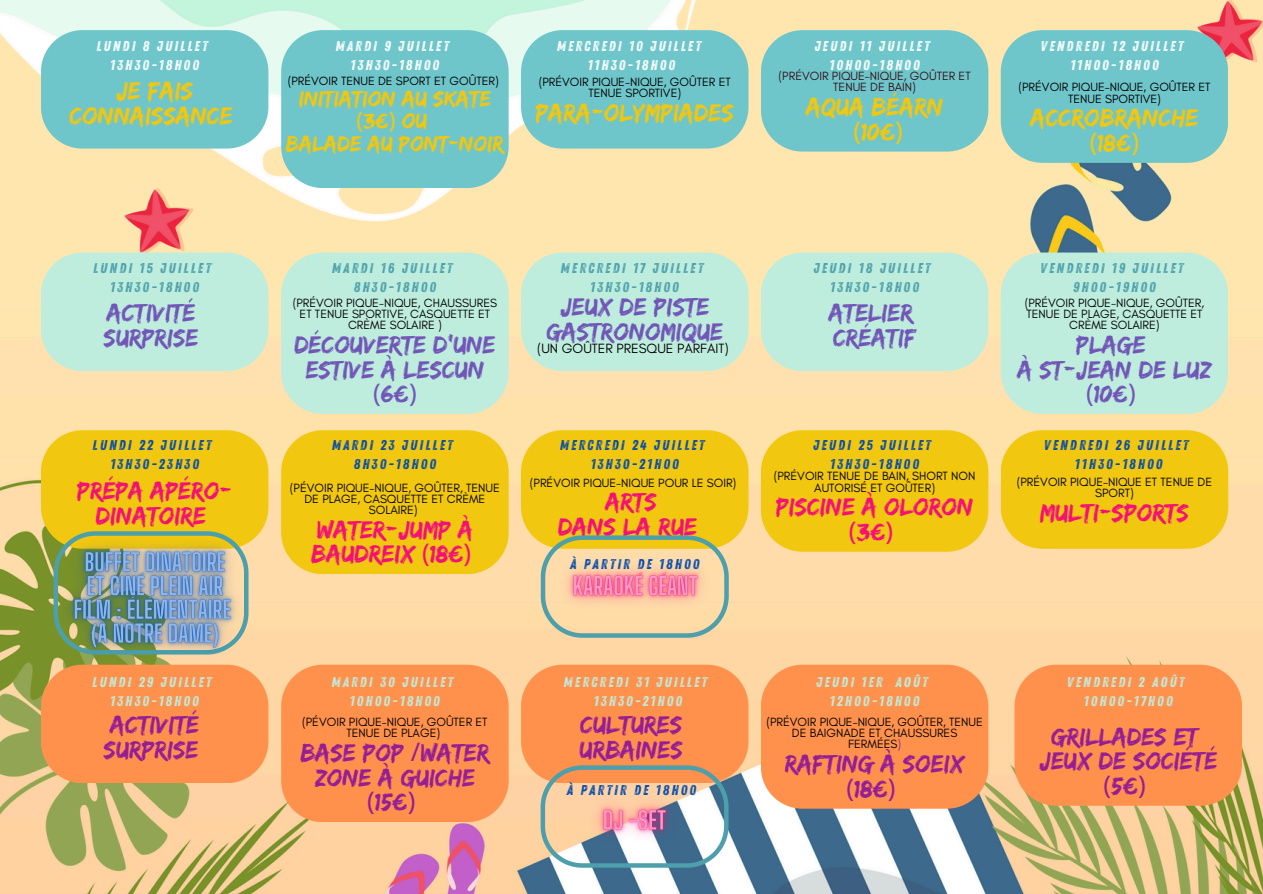
<style>
.page{position:relative;width:1263px;height:894px;background:#fff}
.page>*{position:absolute;margin:0;border:0;box-sizing:border-box;transform-origin:0 0}
.t1{font:25.65px/24.8px "Edo";color:#961e95}
.t2{font:25.65px/24.8px "Edo";color:#7156b8}
.t3{font:25.65px/24.8px "Edo";color:#f41077;text-align:center}
.t4{font:25.65px/24.8px "Edo";color:#f2c70f;text-align:center}
.t5{font:25.65px "Noto Sans";color:#7156b8}
.t6{font:25.65px "Noto Sans";color:#f41077}
.t7{font:22.65px/22.5px "Edo";color:#f2c70f;text-align:center}
.t8{font:14.25px/19.2px "Zing Rust G2 Base";letter-spacing:.15em;color:#004aad;text-align:center}
.t9{font:14.25px/19.2px "Zing Rust G2 Base";letter-spacing:.15em;color:#fff;text-align:center}
.t10{font:14.25px/19.2px "Zing Rust G2 Base";letter-spacing:.15em;color:#4c9fab;text-align:center}
.t11{font:14.25px/19.2px "Zing Rust G2 Base";letter-spacing:.15em;color:#beeddd;text-align:center}
.t12{font:13.65px "Glacial Indifference";color:#000}
.t13{font:12.15px/11.2px "Glacial Indifference";color:#000;text-align:center}
.t14{font:12.15px/11.2px "Glacial Indifference";color:#321019;text-align:center}
.s1{font-family:"Noto Sans"}
.s2{font-family:"Edo"}
.s3{color:#961e95}
</style>
<div class="page">
<img style="left:0;top:0;width:1263px;height:893px">
<div style="left:41px;top:30px;width:227px;height:118px;background:#6fc6ca"></div>
<div style="left:281px;top:30px;width:228px;height:158px;background:#6fc6ca"></div>
<div style="left:521px;top:30px;width:227px;height:118px;background:#6fc6ca"></div>
<div style="left:761px;top:30px;width:227px;height:121px;background:#6fc6ca"></div>
<div style="left:1001px;top:30px;width:227px;height:133px;background:#6fc6ca"></div>
<div style="left:41px;top:252px;width:227px;height:119px;background:#beeddd"></div>
<div style="left:281px;top:252px;width:227px;height:162px;background:#beeddd"></div>
<div style="left:521px;top:252px;width:227px;height:119px;background:#beeddd"></div>
<div style="left:761px;top:252px;width:227px;height:119px;background:#beeddd"></div>
<div style="left:1001px;top:252px;width:227px;height:162px;background:#beeddd"></div>
<div style="left:41px;top:664px;width:227px;height:119px;background:#ff914d"></div>
<div style="left:281px;top:430px;width:228px;height:144px;background:#f2c70f"></div>
<div style="left:761px;top:430px;width:227px;height:121px;background:#f2c70f"></div>
<div style="left:1001px;top:430px;width:227px;height:118px;background:#f2c70f"></div>
<div style="left:281px;top:664px;width:228px;height:158px;background:#ff914d"></div>
<div style="left:761px;top:664px;width:227px;height:144px;background:#ff914d"></div>
<div style="left:1014px;top:664px;width:228px;height:141px;background:#ff914d"></div>
<svg style="left:521px;top:430px;width:227px;height:207px;background:#ecc933"></svg>
<svg style="left:521px;top:664px;width:227px;height:203px;background:#e8a06f"></svg>
<svg style="left:41px;top:430px;width:227px;height:224px;background:#f0c71a"></svg>
<img style="left:45px;top:520px;width:218px;height:155px">
<img style="left:545px;top:543px;width:186px;height:85px">
<img style="left:575px;top:778px;width:119px;height:84px">
<p class="t9" style="left:96px;top:36px;width:113px">LUNDI 8 JUILLET<br>13H30-18H00</p>
<h3 class="t9" style="left:336px;top:36px;width:115px">MARDI 9 JUILLET<br>13H30-18H00</h3>
<h3 class="t9" style="left:557px;top:36px;width:146px">MERCREDI 10 JUILLET<br>11H30-18H00</h3>
<h3 class="t9" style="left:814px;top:36px;width:117px">JEUDI 11 JUILLET<br>10H00-18H00</h3>
<h3 class="t9" style="left:1040px;top:36px;width:144px">VENDREDI 12 JUILLET<br>11H00-18H00</h3>
<p class="t14" style="left:778px;top:70px;width:194px">(PRÉVOIR PIQUE-NIQUE, GOÛTER ET<br>TENUE DE BAIN)</p>
<p class="t4" style="left:806px;top:94px;width:139px">AQUA BÉARN</p>
<p class="t4" style="left:853px;top:118px;width:51px"><span class="s1">(</span>10€<span class="s1">)</span></p>
<h2 class="t4" style="left:70px;top:77px;width:165px">JE FAIS<br>CONNAISSANCE</h2>
<p class="t13" style="left:288px;top:75px;width:213px">(PRÉVOIR TENUE DE SPORT ET GOÛTER)</p>
<p class="t13" style="left:539px;top:76px;width:194px">(PRÉVOIR PIQUE-NIQUE, GOÛTER ET<br>TENUE SPORTIVE)</p>
<p class="t4" style="left:536px;top:99px;width:199px">PARA-OLYMPIADES</p>
<p class="t13" style="left:1018px;top:81px;width:194px">(PRÉVOIR PIQUE-NIQUE, GOÛTER ET<br>TENUE SPORTIVE)</p>
<p class="t4" style="left:1031px;top:105px;width:169px">ACCROBRANCHE</p>
<p class="t4" style="left:1090px;top:130px;width:51px"><span class="s1">(</span>18€<span class="s1">)</span></p>
<p class="t7" style="left:299px;top:87px;width:194px">INITIATION AU SKATE <span class="s1">(</span>3€<span class="s1">)</span> OU</p>
<p class="t7" style="left:286px;top:132px;width:219px">BALADE AU PONT-NOIR</p>
<h3 class="t10" style="left:93px;top:259px;width:119px">LUNDI 15 JUILLET<br>13H30-18H00</h3>
<h3 class="t10" style="left:332px;top:259px;width:122px">MARDI 16 JUILLET<br>8H30-18H00</h3>
<h2 class="t10" style="left:561px;top:259px;width:144px">MERCREDI 17 JUILLET<br>13H30-18H00</h2>
<p class="t10" style="left:813px;top:259px;width:118px">JEUDI 18 JUILLET<br>13H30-18H00</p>
<p class="t10" style="left:1040px;top:259px;width:145px">VENDREDI 19 JUILLET<br>9H00-19H00</p>
<h3 class="t2" style="left:104px;top:300px;width:96px">ACTIVITÉ<br>SURPRISE</h3>
<h3 class="t13" style="left:293px;top:296px;width:206px">(PRÉVOIR PIQUE-NIQUE, CHAUSSURES<br>ET TENUE SPORTIVE, CASQUETTE ET<br>CRÈME SOLAIRE )</h3>
<h3 class="t2" style="left:294px;top:331px;width:203px;text-align:center">DÉCOUVERTE D’UNE<br>ESTIVE À LESCUN</h3>
<h3 class="t5" style="left:373px;top:375px;width:45px">(<span class="s2">6€</span>)</h3>
<h3 class="t2" style="left:546px;top:294px;width:178px;text-align:center">JEUX DE PISTE<br>GASTRONOMIQUE</h3>
<h3 class="t12" style="left:537px;top:340px;width:193px">(UN GOÛTER PRESQUE PARFAIT)</h3>
<h2 class="t2" style="left:829px;top:300px;width:89px">ATELIER<br>CRÉATIF</h2>
<p class="t13" style="left:1025px;top:296px;width:181px">(PRÉVOIR PIQUE-NIQUE, GOÛTER,<br>TENUE DE PLAGE, CASQUETTE ET<br>CRÈME SOLAIRE)</p>
<p class="t2" style="left:1076px;top:331px;width:71px">PLAGE</p>
<p class="t2" style="left:1017px;top:356px;width:196px">À ST-JEAN DE LUZ</p>
<h2 class="t2" style="left:1086px;top:381px;width:51px"><span class="s1">(</span>10€<span class="s1">)</span></h2>
<p class="t8" style="left:93px;top:436px;width:120px">LUNDI 22 JUILLET<br>13H30-23H30</p>
<h2 class="t8" style="left:332px;top:436px;width:123px">MARDI 23 JUILLET<br>8H30-18H00</h2>
<p class="t8" style="left:560px;top:436px;width:146px">MERCREDI 24 JUILLET<br>13H30-21H00</p>
<p class="t8" style="left:813px;top:436px;width:119px">JEUDI 25 JUILLET<br>13H30-18H00</p>
<p class="t8" style="left:1044px;top:436px;width:146px">VENDREDI 26 JUILLET<br>11H30-18H00</p>
<h3 class="t13" style="left:774px;top:470px;width:203px">(PRÉVOIR TENUE DE BAIN, SHORT NON<br>AUTORISÉ ET GOÛTER)</h3>
<h3 class="t3" style="left:776px;top:493px;width:199px">PISCINE À OLORON</h3>
<h3 class="t6" style="left:849px;top:512px;width:46px">(<span class="s2">3€</span>)</h3>
<h2 class="t13" style="left:1017px;top:476px;width:197px">(PRÉVOIR PIQUE-NIQUE ET TENUE DE<br>SPORT)</h2>
<p class="t3" style="left:1040px;top:499px;width:150px">MULTI-SPORTS</p>
<h2 class="t3" style="left:77px;top:477px;width:156px">PRÉPA APÉRO-<br>DINATOIRE</h2>
<p class="t13" style="left:530px;top:476px;width:208px">(PRÉVOIR PIQUE-NIQUE POUR LE SOIR)</p>
<h3 class="t3" style="left:605px;top:488px;width:53px">ARTS</h3>
<h3 class="t3" style="left:558px;top:513px;width:140px">DANS LA RUE</h3>
<p class="t13" style="left:290px;top:481px;width:211px">(PÉVOIR PIQUE-NIQUE, GOÛTER, TENUE<br>DE PLAGE, CASQUETTE ET CRÈME<br>SOLAIRE)</p>
<p class="t3" style="left:311px;top:516px;width:163px;text-align:left">WATER-JUMP À<br>BAUDREIX <span class="s1">(</span>18€<span class="s1">)</span></p>
<h2 class="t8" style="left:570px;top:554px;width:131px">À PARTIR DE 18H00</h2>
<h3 class="t11" style="left:92px;top:672px;width:121px">LUNDI 29 JUILLET<br>13H30-18H00</h3>
<h3 class="t11" style="left:331px;top:672px;width:123px">MARDI 30 JUILLET<br>10H00-18H00</h3>
<h3 class="t11" style="left:564px;top:672px;width:145px">MERCREDI 31 JUILLET<br>13H30-21H00</h3>
<h3 class="t11" style="left:816px;top:672px;width:113px">JEUDI 1ER AOÛT<br>12H00-18H00</h3>
<h3 class="t11" style="left:1067px;top:672px;width:119px">VENDREDI 2 AOÛT<br>10H00-17H00</h3>
<p class="t1" style="left:104px;top:711px;width:97px">ACTIVITÉ<br>SURPRISE</p>
<p class="t13" style="left:302px;top:715px;width:187px">(PÉVOIR PIQUE-NIQUE, GOÛTER ET<br>TENUE DE PLAGE)</p>
<p class="t1" style="left:300px;top:739px;width:191px;text-align:center">BASE POP <span class="s1">/</span>WATER<br>ZONE À GUICHE</p>
<p class="t1" style="left:367px;top:788px;width:50px"><span class="s1">(</span>15€<span class="s1">)</span></p>
<p class="t1" style="left:580px;top:711px;width:105px">CULTURES<br>URBAINES</p>
<p class="t13" style="left:766px;top:715px;width:218px">(PRÉVOIR PIQUE-NIQUE, GOÛTER, TENUE<br>DE BAIGNADE ET CHAUSSURES<br>FERMÉES<span class="s3">)</span></p>
<p class="t1" style="left:785px;top:750px;width:181px">RAFTING À SOEIX</p>
<p class="t1" style="left:846px;top:775px;width:51px"><span class="s1">(</span>18€<span class="s1">)</span></p>
<h3 class="t8" style="left:567px;top:780px;width:131px">À PARTIR DE 18H00</h3>
<p class="t1" style="left:1039px;top:723px;width:179px;text-align:center">GRILLADES ET<br>JEUX DE SOCIÉTÉ <span class="s1">(</span>5€<span class="s1">)</span></p>
</div>
